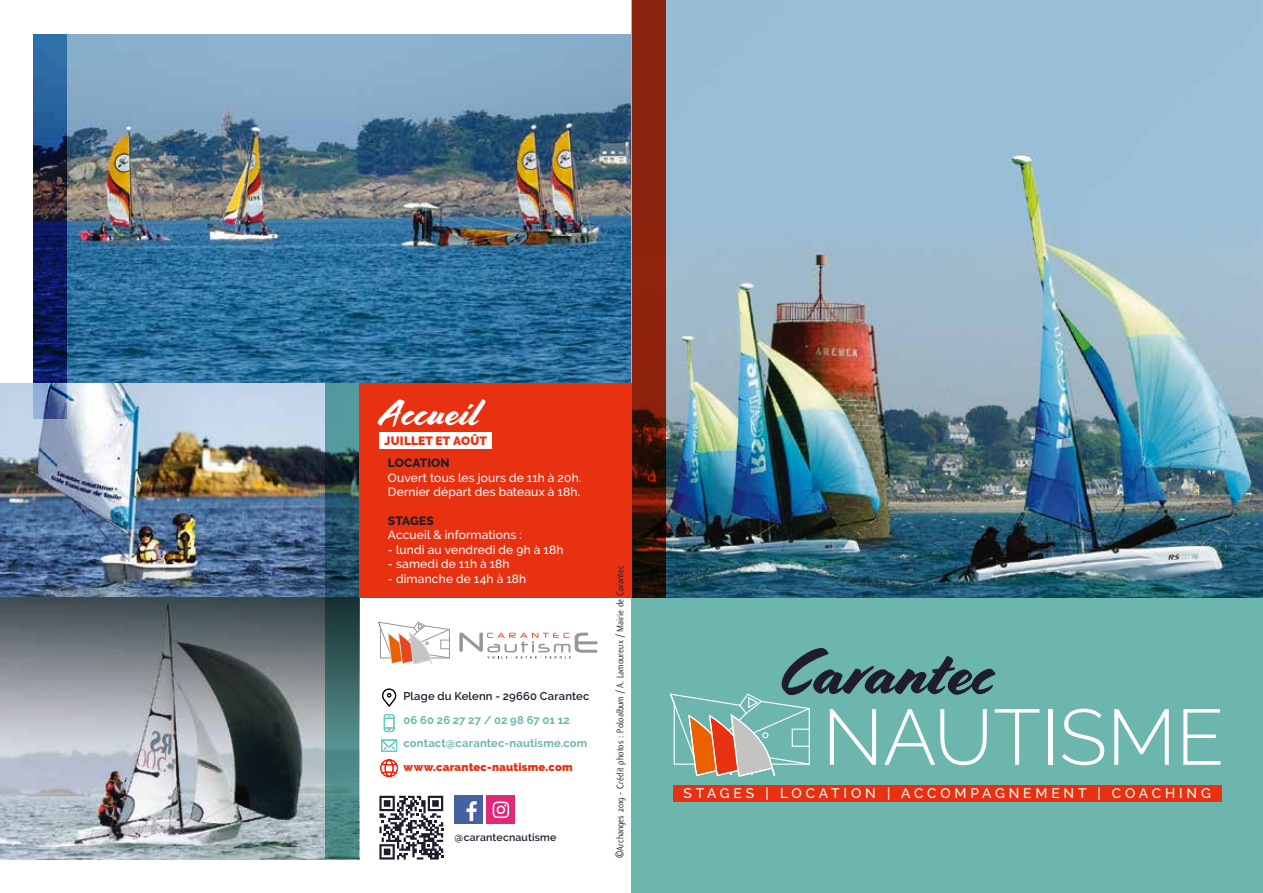
<style>
.page{position:relative;width:1263px;height:893px;background:#fff}
.page>*{position:absolute;margin:0;border:0;box-sizing:border-box;transform-origin:0 0}
.t1{font:300 78.6px "Raleway";color:#fff}
.t2{font:64.8px "Cortado";color:#1f1c2e}
.t3{font:36px "Cortado";letter-spacing:.02em;color:#fff}
.t4{font:500 13.8px "Raleway";letter-spacing:.28em;color:#fff}
.t5{font:500 12px/14.4px "Raleway";letter-spacing:.015em;color:#fff}
.t6{font:800 12px "Raleway";letter-spacing:.01em;color:#1f1c2e}
.t7{font:900 12px "Raleway";letter-spacing:.01em;color:#e73111}
.t8{font:700 11.25px/23.4px "Raleway";letter-spacing:.015em;color:#6db6ae}
.t9{font:600 11.25px "Raleway";letter-spacing:.015em;color:#1f1c2e}
.t10{font:900 11.25px "Raleway";letter-spacing:.02em;color:#e73111}
.t11{font:10.5px "Flux";color:#1f1c2e;scale:.87 1}
.t12{font:600 10.5px "Raleway";letter-spacing:.02em;color:#1f1c2e}
</style>
<div class="page">
<img style="left:67px;top:34px;width:564px;height:350px">
<div style="left:631px;top:598px;width:632px;height:295px;background:#6db6ae"></div>
<img style="left:665px;top:0;width:598px;height:598px">
<img style="left:0;top:384px;width:326px;height:475px">
<div style="left:359px;top:384px;width:273px;height:214px;background:#e73111"></div>
<svg style="left:459px;top:633px;width:138px;height:25px"></svg>
<svg style="left:378px;top:622px;width:72px;height:43px"></svg>
<svg style="left:632px;top:0;width:33px;height:598px;background:#701d0b"></svg>
<svg style="left:379px;top:796px;width:64px;height:63px"></svg>
<svg style="left:326px;top:384px;width:33px;height:475px;background:#39696e"></svg>
<svg style="left:669px;top:693px;width:141px;height:84px"></svg>
<svg style="left:34px;top:34px;width:33px;height:385px;background:#223a6e"></svg>
<svg style="left:381px;top:688px;width:17px;height:64px"></svg>
<svg style="left:380px;top:759px;width:18px;height:19px"></svg>
<div style="left:455px;top:796px;width:28px;height:28px;background:#4561a1"></div>
<svg style="left:466px;top:801px;width:11px;height:20px"></svg>
<div style="left:487px;top:796px;width:28px;height:28px;background:#e02877"></div>
<svg style="left:493px;top:801px;width:16px;height:17px"></svg>
<div style="left:673px;top:785px;width:548px;height:17px;background:#e73111"></div>
<div style="left:379px;top:432px;width:113px;height:17px;background:#fff"></div>
<h3 class="t3" style="left:379px;top:391px;width:102px">Accueil</h3>
<p class="t7" style="left:384px;top:434px;width:104px">JUILLET ET AOÛT</p>
<p class="t6" style="left:388px;top:456px;width:63px">LOCATION</p>
<p class="t5" style="left:388px;top:470px;width:195px">Ouvert tous les jours de 11h à 20h.<br>Dernier départ des bateaux à 18h.</p>
<p class="t6" style="left:388px;top:514px;width:48px">STAGES</p>
<p class="t5" style="left:388px;top:528px;width:135px">Accueil &amp; informations :</p>
<p class="t5" style="left:388px;top:542px;width:177px">- lundi au vendredi de 9h à 18h</p>
<p class="t5" style="left:388px;top:557px;width:123px">- samedi de 11h à 18h</p>
<p class="t5" style="left:388px;top:571px;width:140px">- dimanche de 14h à 18h</p>
<p class="t9" style="left:403px;top:690px;width:188px">Plage du Kelenn - 29660 Carantec</p>
<p class="t8" style="left:403px;top:708px;width:185px">06 60 26 27 27 / 02 98 67 01 12 contact@carantec-nautisme.com</p>
<p class="t10" style="left:403px;top:760px;width:171px">www.carantec-nautisme.com</p>
<p class="t12" style="left:455px;top:831px;width:103px">@carantecnautisme</p>
<p class="t11" style="left:614px;top:858px;width:338px;rotate:-90deg">©Archanges 2019 - Crédit photos : Poloalbum / A. Lamoureux / Mairie de Carantec</p>
<h2 class="t2" style="left:778px;top:635px;width:215px">Carantec</h2>
<h1 class="t1" style="left:822px;top:691px;width:403px">NAUTISME</h1>
<p class="t4" style="left:683px;top:785px;width:529px">STAGES | LOCATION | ACCOMPAGNEMENT | COACHING</p>
</div>
